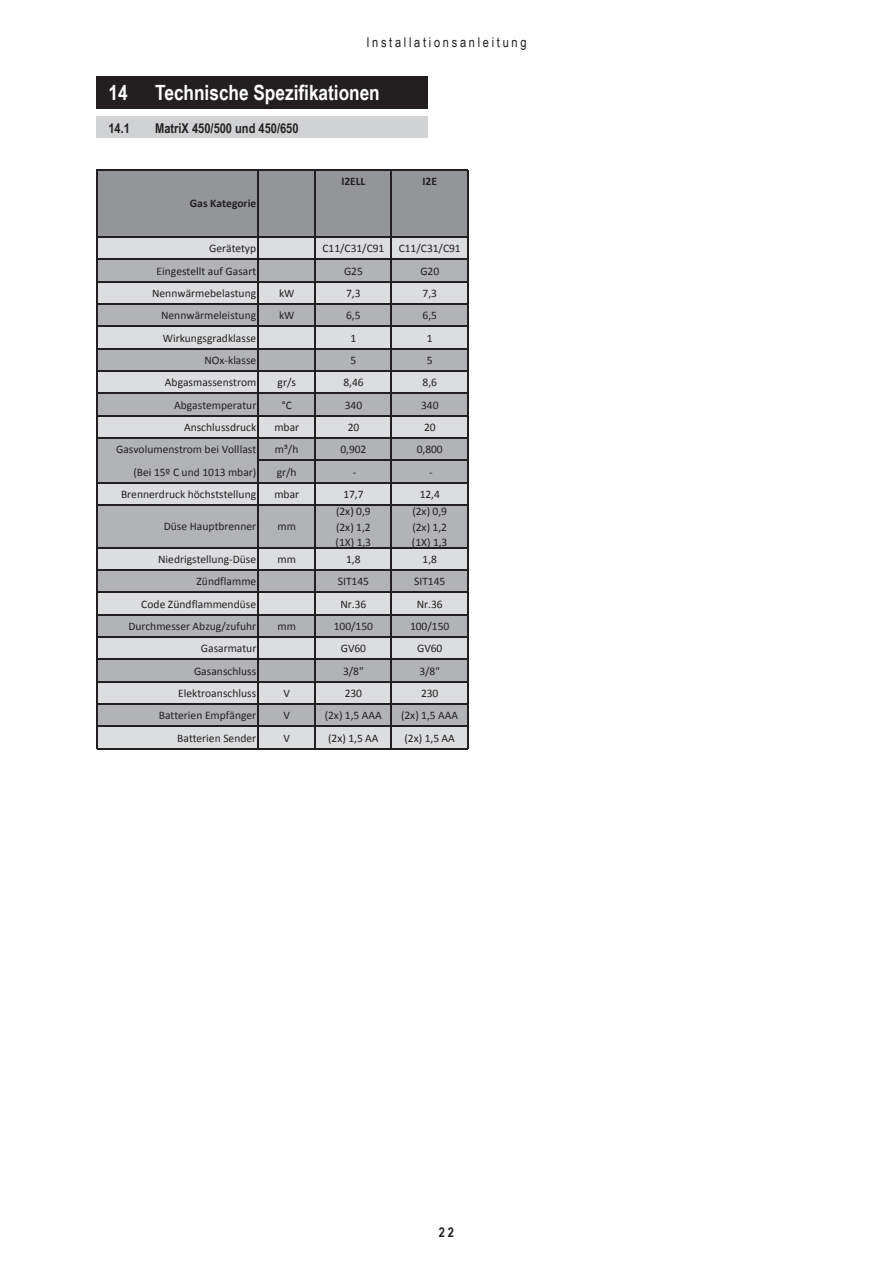
<style>
.page{position:relative;width:893px;height:1263px;background:#fff}
.page>*{position:absolute;margin:0;border:0;box-sizing:border-box;transform-origin:0 0}
.t1{font:700 21px "Arial Narrow";color:#fff}
.t2{font:700 13.5px "Arial Narrow";color:#231f20}
.t3{font:13.5px "Arial Narrow";letter-spacing:.2em;color:#231f20}
.t4{font:11.55px/15.1px "Calibri";color:#231f20;text-align:justify}
.t5{font:700 11.55px "Calibri";color:#231f20}
</style>
<div class="page">
<div style="left:97px;top:170px;width:371px;height:67px;background:#939598"></div>
<div style="left:97px;top:237px;width:371px;height:23px;background:#dcdddf"></div>
<div style="left:97px;top:259px;width:371px;height:23px;background:#b2b3b7"></div>
<div style="left:97px;top:282px;width:371px;height:22px;background:#dcdddf"></div>
<div style="left:97px;top:304px;width:371px;height:23px;background:#b2b3b7"></div>
<div style="left:97px;top:326px;width:371px;height:23px;background:#dcdddf"></div>
<div style="left:97px;top:349px;width:371px;height:22px;background:#b2b3b7"></div>
<div style="left:97px;top:371px;width:371px;height:23px;background:#dcdddf"></div>
<div style="left:97px;top:393px;width:371px;height:23px;background:#b2b3b7"></div>
<div style="left:97px;top:416px;width:371px;height:22px;background:#dcdddf"></div>
<div style="left:97px;top:438px;width:371px;height:22px;background:#b2b3b7"></div>
<div style="left:97px;top:460px;width:371px;height:23px;background:#b2b3b7"></div>
<div style="left:97px;top:483px;width:371px;height:22px;background:#dcdddf"></div>
<div style="left:97px;top:505px;width:218px;height:43px;background:#b2b3b7"></div>
<div style="left:315px;top:505px;width:153px;height:43px;background:#b2b3b7"></div>
<div style="left:97px;top:548px;width:371px;height:22px;background:#dcdddf"></div>
<div style="left:97px;top:570px;width:371px;height:22px;background:#b2b3b7"></div>
<div style="left:97px;top:592px;width:371px;height:23px;background:#dcdddf"></div>
<div style="left:97px;top:615px;width:371px;height:22px;background:#b2b3b7"></div>
<div style="left:97px;top:637px;width:371px;height:22px;background:#dcdddf"></div>
<div style="left:97px;top:659px;width:371px;height:23px;background:#b2b3b7"></div>
<div style="left:97px;top:682px;width:371px;height:22px;background:#dcdddf"></div>
<div style="left:97px;top:704px;width:371px;height:22px;background:#b2b3b7"></div>
<div style="left:97px;top:726px;width:371px;height:23px;background:#dcdddf"></div>
<hr style="left:96px;top:170px;width:2px;height:579px;background:#231f20">
<hr style="left:258px;top:171px;width:1px;height:578px;background:#231f20">
<hr style="left:315px;top:171px;width:1px;height:578px;background:#231f20">
<hr style="left:391px;top:171px;width:1px;height:578px;background:#231f20">
<hr style="left:467px;top:171px;width:1px;height:578px;background:#231f20">
<hr style="left:98px;top:170px;width:370px;height:1px;background:#231f20">
<hr style="left:98px;top:237px;width:370px;height:1px;background:#231f20">
<hr style="left:98px;top:259px;width:370px;height:1px;background:#231f20">
<hr style="left:98px;top:281px;width:370px;height:1px;background:#231f20">
<hr style="left:98px;top:303px;width:370px;height:2px;background:#231f20">
<hr style="left:98px;top:326px;width:370px;height:1px;background:#231f20">
<hr style="left:98px;top:348px;width:370px;height:1px;background:#231f20">
<hr style="left:98px;top:370px;width:370px;height:2px;background:#231f20">
<hr style="left:98px;top:393px;width:370px;height:1px;background:#231f20">
<hr style="left:98px;top:415px;width:370px;height:1px;background:#231f20">
<hr style="left:98px;top:437px;width:370px;height:2px;background:#231f20">
<hr style="left:259px;top:460px;width:209px;height:1px;background:#231f20">
<hr style="left:98px;top:482px;width:370px;height:1px;background:#231f20">
<hr style="left:98px;top:504px;width:370px;height:1px;background:#231f20">
<hr style="left:98px;top:547px;width:370px;height:1px;background:#231f20">
<hr style="left:98px;top:569px;width:370px;height:1px;background:#231f20">
<hr style="left:98px;top:592px;width:370px;height:1px;background:#231f20">
<hr style="left:98px;top:614px;width:370px;height:1px;background:#231f20">
<hr style="left:98px;top:636px;width:370px;height:1px;background:#231f20">
<hr style="left:98px;top:659px;width:370px;height:1px;background:#231f20">
<hr style="left:98px;top:681px;width:370px;height:1px;background:#231f20">
<hr style="left:98px;top:703px;width:370px;height:1px;background:#231f20">
<hr style="left:98px;top:726px;width:370px;height:1px;background:#231f20">
<hr style="left:98px;top:748px;width:370px;height:1px;background:#231f20">
<div style="left:96px;top:77px;width:331px;height:32px;background:#231f20"></div>
<div style="left:96px;top:117px;width:331px;height:21px;background:#d1d2d4"></div>
<p class="t3" style="left:366px;top:33px;width:162px">Installationsanleitung</p>
<h1 class="t1" style="left:108px;top:77px;width:21px">14</h1>
<h1 class="t1" style="left:155px;top:77px;width:226px">Technische Spezifikationen</h1>
<p class="t2" style="left:108px;top:118px;width:23px">14.1</p>
<p class="t2" style="left:155px;top:118px;width:145px">MatriX 450/500 und 450/650</p>
<p class="t5" style="left:190px;top:196px;width:68px">Gas Kategorie</p>
<p class="t5" style="left:341px;top:174px;width:26px">I2ELL</p>
<p class="t5" style="left:423px;top:174px;width:16px">I2E</p>
<p class="t4" style="left:209px;top:241px;width:49px">Gerätetyp</p>
<p class="t4" style="left:322px;top:241px;width:140px">C11/C31/C91 C11/C31/C91</p>
<p class="t4" style="left:157px;top:263px;width:101px">Eingestellt auf Gasart</p>
<p class="t4" style="left:344px;top:263px;width:20px">G25</p>
<p class="t4" style="left:420px;top:263px;width:20px">G20</p>
<p class="t4" style="left:152px;top:286px;width:106px">Nennwärmebelastung</p>
<p class="t4" style="left:279px;top:286px;width:17px">kW</p>
<p class="t4" style="left:346px;top:286px;width:16px">7,3</p>
<p class="t4" style="left:423px;top:286px;width:16px">7,3</p>
<p class="t4" style="left:161px;top:308px;width:97px">Nennwärmeleistung</p>
<p class="t4" style="left:279px;top:308px;width:17px">kW</p>
<p class="t4" style="left:346px;top:308px;width:16px">6,5</p>
<p class="t4" style="left:423px;top:308px;width:16px">6,5</p>
<p class="t4" style="left:163px;top:330px;width:95px">Wirkungsgradklasse</p>
<p class="t4" style="left:351px;top:330px;width:7px">1</p>
<p class="t4" style="left:427px;top:330px;width:7px">1</p>
<p class="t4" style="left:205px;top:353px;width:53px">NOx-klasse</p>
<p class="t4" style="left:351px;top:353px;width:7px">5</p>
<p class="t4" style="left:427px;top:353px;width:7px">5</p>
<p class="t4" style="left:165px;top:375px;width:93px">Abgasmassenstrom</p>
<p class="t4" style="left:278px;top:375px;width:20px">gr/s</p>
<p class="t4" style="left:343px;top:375px;width:22px">8,46</p>
<p class="t4" style="left:423px;top:375px;width:16px">8,6</p>
<p class="t4" style="left:174px;top:397px;width:84px">Abgastemperatur</p>
<p class="t4" style="left:282px;top:397px;width:12px">°C</p>
<p class="t4" style="left:345px;top:397px;width:19px">340</p>
<p class="t4" style="left:421px;top:397px;width:19px">340</p>
<p class="t4" style="left:184px;top:420px;width:74px">Anschlussdruck</p>
<p class="t4" style="left:274px;top:420px;width:26px">mbar</p>
<p class="t4" style="left:348px;top:420px;width:13px">20</p>
<p class="t4" style="left:424px;top:420px;width:13px">20</p>
<p class="t4" style="left:116px;top:442px;width:142px">Gasvolumenstrom bei Volllast</p>
<p class="t4" style="left:275px;top:442px;width:25px">m³/h</p>
<p class="t4" style="left:340px;top:442px;width:28px">0,902</p>
<p class="t4" style="left:417px;top:442px;width:28px">0,800</p>
<p class="t4" style="left:133px;top:464px;width:124px">(Bei 15º C und 1013 mbar)</p>
<p class="t4" style="left:277px;top:464px;width:21px">gr/h</p>
<p class="t4" style="left:353px;top:464px;width:5px">-</p>
<p class="t4" style="left:429px;top:464px;width:5px">-</p>
<p class="t4" style="left:121px;top:487px;width:137px">Brennerdruck höchststellung</p>
<p class="t4" style="left:274px;top:487px;width:26px">mbar</p>
<p class="t4" style="left:343px;top:487px;width:22px">17,7</p>
<p class="t4" style="left:420px;top:487px;width:22px">12,4</p>
<p class="t4" style="left:164px;top:519px;width:94px">Düse Hauptbrenner</p>
<p class="t4" style="left:278px;top:519px;width:20px">mm</p>
<p class="t4" style="left:336px;top:504px;width:37px">(2x) 0,9 (2x) 1,2 (1X) 1,3</p>
<p class="t4" style="left:412px;top:504px;width:37px">(2x) 0,9 (2x) 1,2 (1X) 1,3</p>
<p class="t4" style="left:158px;top:552px;width:99px">Niedrigstellung-Düse</p>
<p class="t4" style="left:278px;top:552px;width:20px">mm</p>
<p class="t4" style="left:346px;top:552px;width:16px">1,8</p>
<p class="t4" style="left:423px;top:552px;width:16px">1,8</p>
<p class="t4" style="left:197px;top:574px;width:61px">Zündflamme</p>
<p class="t4" style="left:338px;top:574px;width:33px">SIT145</p>
<p class="t4" style="left:414px;top:574px;width:33px">SIT145</p>
<p class="t4" style="left:141px;top:596px;width:116px">Code Zündflammendüse</p>
<p class="t4" style="left:340px;top:596px;width:27px">Nr.36</p>
<p class="t4" style="left:417px;top:596px;width:27px">Nr.36</p>
<p class="t4" style="left:128px;top:619px;width:129px">Durchmesser Abzug/zufuhr</p>
<p class="t4" style="left:278px;top:619px;width:20px">mm</p>
<p class="t4" style="left:334px;top:619px;width:41px">100/150</p>
<p class="t4" style="left:410px;top:619px;width:41px">100/150</p>
<p class="t4" style="left:201px;top:641px;width:57px">Gasarmatur</p>
<p class="t4" style="left:341px;top:641px;width:27px">GV60</p>
<p class="t4" style="left:417px;top:641px;width:27px">GV60</p>
<p class="t4" style="left:194px;top:663px;width:64px">Gasanschluss</p>
<p class="t4" style="left:343px;top:663px;width:22px">3/8"</p>
<p class="t4" style="left:419px;top:663px;width:22px">3/8"</p>
<p class="t4" style="left:178px;top:685px;width:80px">Elektroanschluss</p>
<p class="t4" style="left:284px;top:685px;width:8px">V</p>
<p class="t4" style="left:345px;top:685px;width:19px">230</p>
<p class="t4" style="left:421px;top:685px;width:19px">230</p>
<p class="t4" style="left:159px;top:708px;width:99px">Batterien Empfänger</p>
<p class="t4" style="left:284px;top:708px;width:8px">V</p>
<p class="t4" style="left:325px;top:708px;width:59px">(2x) 1,5 AAA</p>
<p class="t4" style="left:401px;top:708px;width:59px">(2x) 1,5 AAA</p>
<p class="t4" style="left:177px;top:730px;width:81px">Batterien Sender</p>
<p class="t4" style="left:284px;top:730px;width:8px">V</p>
<p class="t4" style="left:328px;top:730px;width:52px">(2x) 1,5 AA</p>
<p class="t4" style="left:405px;top:730px;width:52px">(2x) 1,5 AA</p>
<p class="t2" style="left:439px;top:1221px;width:17px">22</p>
</div>
